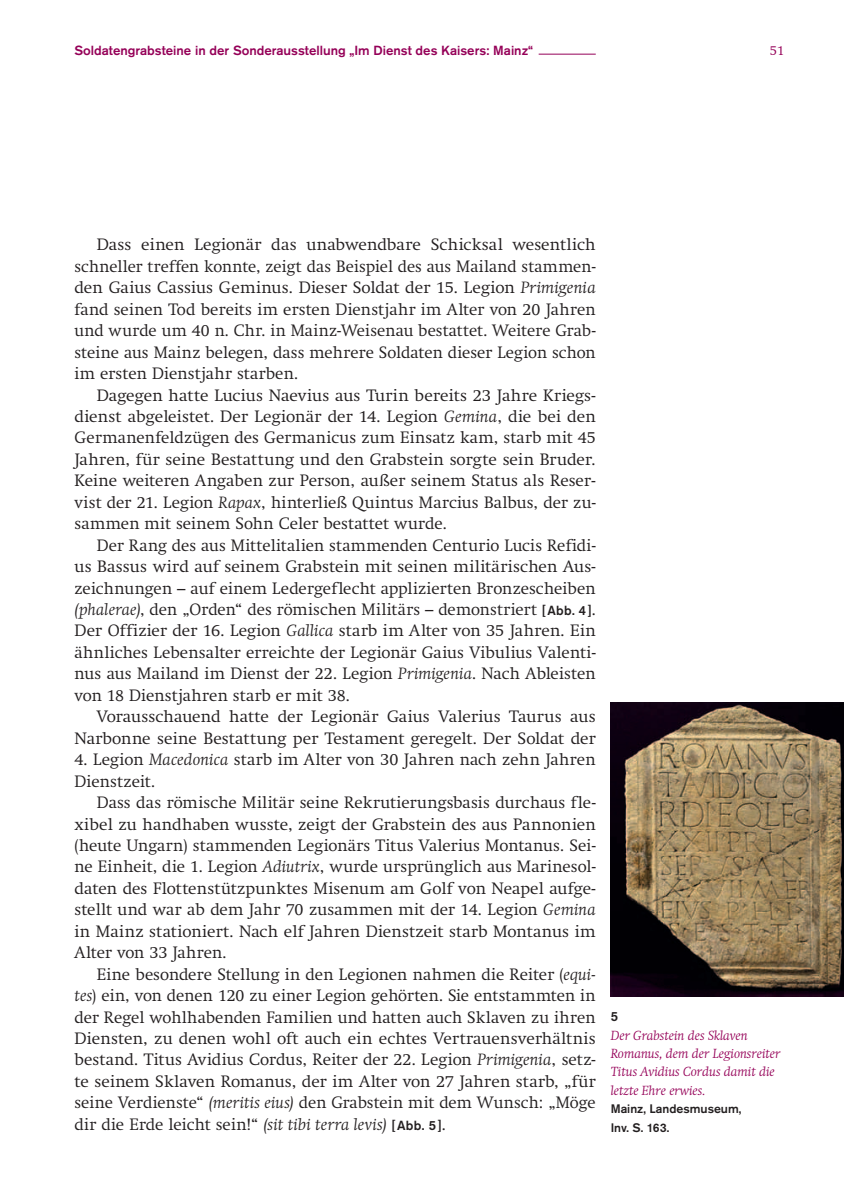
<style>
.page{position:relative;width:844px;height:1191px;background:#fff}
.page>*{position:absolute;margin:0;border:0;box-sizing:border-box;transform-origin:0 0}
._6B_Fließtext{font:300 16.28px/21.3px "Swift";letter-spacing:.01em;color:#231f20;text-align:justify}
._14_BU_-_Beschreibun{font:italic 300 13.12px/18.4px "Swift";color:#950058}
.t1{font:500 13.12px "Akzidenz Grotesk Std";color:#950058}
.t2{font:300 13.12px "Swift";color:#950058}
._12_BU_-_Nummer{font:500 13.12px "Akzidenz Grotesk Std";color:#231f20}
._15_BU_-_Extra{font:500 12.25px "Akzidenz Grotesk Std";color:#231f20}
.s1{font-style:italic}
.s2{font-family:"Akzidenz Grotesk Std";font-weight:500;font-size:13.12px}
</style>
<div class="page">
<hr style="left:538px;top:54px;width:57px;height:1px;background:#950058">
<img style="left:610px;top:702px;width:233px;height:294px">
<p class="t1" style="left:74px;top:42px;width:460px">Soldatengrabsteine in der Sonderausstellung „Im Dienst des Kaisers: Mainz“</p>
<p class="t2" style="left:769px;top:42px;width:16px">51</p>
<p class="_6B_Fließtext" style="left:74px;top:234px;width:522px;text-indent:22px">Dass einen Legionär das unabwendbare Schicksal wesentlich schneller treffen konnte, zeigt das Beispiel des aus Mailand stammen&shy;den Gaius Cassius Geminus. Dieser Soldat der 15. Legion <span class="s1">Primigenia </span>fand seinen Tod bereits im ersten Dienstjahr im Alter von 20 Jahren und wurde um 40 n. Chr. in Mainz-Weisenau bestattet. Weitere Grab&shy;steine aus Mainz belegen, dass mehrere Soldaten dieser Legion schon im ersten Dienstjahr starben.</p>
<p class="_6B_Fließtext" style="left:74px;top:384px;width:522px;text-indent:22px">Dagegen hatte Lucius Naevius aus Turin bereits 23 Jahre Kriegs&shy;dienst abgeleistet. Der Legionär der 14. Legion <span class="s1">Gemina</span>, die bei den Germanenfeldzügen des Germanicus zum Einsatz kam, starb mit 45<br>Jahren, für seine Bestattung und den Grabstein sorgte sein Bruder.<br>Keine weiteren Angaben zur Person, außer seinem Status als Reser&shy;vist der 21. Legion <span class="s1">Rapax</span>, hinterließ Quintus Marcius Balbus, der zu&shy;sammen mit seinem Sohn Celer bestattet wurde.</p>
<p class="_6B_Fließtext" style="left:74px;top:534px;width:522px;text-indent:22px">Der Rang des aus Mittelitalien stammenden Centurio Lucis Refidi&shy;us Bassus wird auf seinem Grabstein mit seinen militärischen Aus&shy;zeichnungen – auf einem Ledergeflecht applizierten Bronzescheiben <span class="s1">(phalerae)</span>, den „Orden“ des römischen Militärs – demonstriert <span class="s2">[Abb. 4]</span>.<br>Der Offizier der 16. Legion <span class="s1">Gallica</span> starb im Alter von 35 Jahren. Ein ähnliches Lebensalter erreichte der Legionär Gaius Vibulius Valenti&shy;nus aus Mailand im Dienst der 22. Legion <span class="s1">Primigenia</span>. Nach Ableisten von 18 Dienstjahren starb er mit 38.</p>
<p class="_6B_Fließtext" style="left:74px;top:706px;width:522px;text-align:right">Vorausschauend hatte der Legionär Gaius Valerius Taurus aus<br>Narbonne seine Bestattung per Testament geregelt. Der Soldat der</p>
<p class="_6B_Fließtext" style="left:74px;top:749px;width:522px">4. Legion <span class="s1">Macedonica</span> starb im Alter von 30 Jahren nach zehn Jahren<br>Dienstzeit.</p>
<p class="_6B_Fließtext" style="left:74px;top:792px;width:522px;text-indent:22px">Dass das römische Militär seine Rekrutierungsbasis durchaus fle&shy;xibel zu handhaben wusste, zeigt der Grabstein des aus Pannonien (heute Ungarn) stammenden Legionärs Titus Valerius Montanus. Sei&shy;ne Einheit, die 1. Legion <span class="s1">Adiutrix</span>, wurde ursprünglich aus Marinesol&shy;daten des Flottenstützpunktes Misenum am Golf von Neapel aufge&shy;stellt und war ab dem Jahr 70 zusammen mit der 14. Legion <span class="s1">Gemina </span>in Mainz stationiert. Nach elf Jahren Dienstzeit starb Montanus im Alter von 33 Jahren.</p>
<p class="_6B_Fließtext" style="left:74px;top:963px;width:522px;text-indent:22px">Eine besondere Stellung in den Legionen nahmen die Reiter (<span class="s1">equi&shy;tes</span>) ein, von denen 120 zu einer Legion gehörten. Sie entstammten in der Regel wohlhabenden Familien und hatten auch Sklaven zu ihren Diensten, zu denen wohl oft auch ein echtes Vertrauensverhältnis bestand. Titus Avidius Cordus, Reiter der 22. Legion <span class="s1">Primigenia</span>, setz&shy;te seinem Sklaven Romanus, der im Alter von 27 Jahren starb, „für seine Verdienste“ <span class="s1">(meritis eius)</span> den Grabstein mit dem Wunsch: „Möge dir die Erde leicht sein!“ <span class="s1">(sit tibi terra levis)</span> <span class="s2">[Abb. 5]</span>.</p>
<p class="_12_BU_-_Nummer" style="left:610px;top:1008px;width:9px">5</p>
<p class="_14_BU_-_Beschreibun" style="left:610px;top:1026px;width:171px">Der Grabstein des Sklaven<br>Romanus, dem der Legionsreiter<br>Titus Avidius Cordus damit die letzte Ehre erwies.</p>
<p class="_15_BU_-_Extra" style="left:610px;top:1101px;width:132px">Mainz, Landesmuseum,</p>
<p class="_15_BU_-_Extra" style="left:610px;top:1119px;width:60px">Inv. S. 163.</p>
</div>
